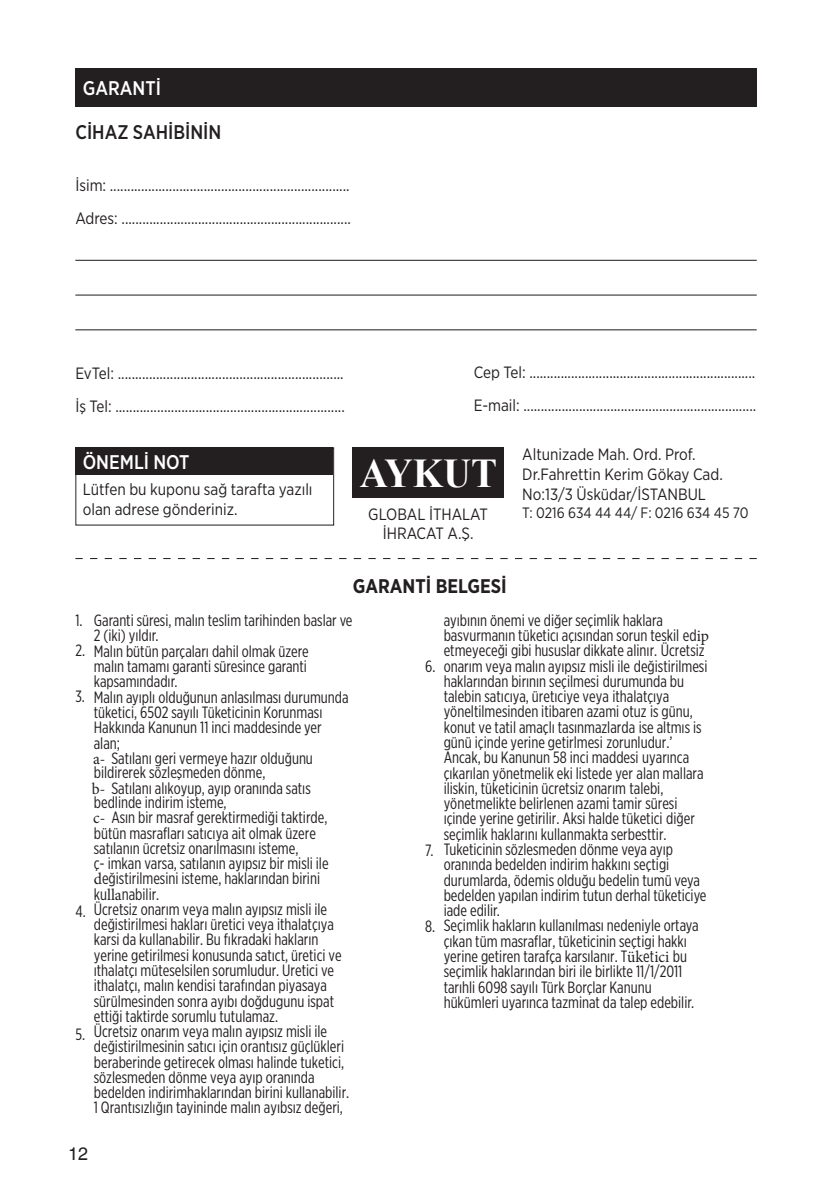
<style>
.page{position:relative;width:840px;height:1191px;background:#fff}
.page>*{position:absolute;margin:0;border:0;box-sizing:border-box;transform-origin:0 0}
.t1{font:700 40.8px "Times New Roman";color:#fff;scale:.95 1}
.t2{font:500 19.8px "Gotham Narrow";color:#fff;scale:.95 1}
.t3{font:500 19.8px "Gotham Narrow";color:#231f20;scale:.95 1}
.t4{font:700 19.8px "Gotham Narrow";color:#231f20;scale:.95 1}
.t5{font:18px "Helvetica World";color:#231f20}
.t6{font:16.4px/15.2px "Gotham X Narrow";color:#231f20;scale:.95 1}
.t7{font:16.4px/19.6px "Gotham Narrow";color:#231f20;scale:.95 1}
.t8{font:15px "Gotham Narrow";color:#231f20;scale:.95 1}
.s1{font-family:"Minion Pro"}
</style>
<div class="page">
<div style="left:75px;top:68px;width:681px;height:39px;background:#231f20"></div>
<div style="left:75px;top:447px;width:258px;height:27px;background:#231f20"></div>
<div style="left:75px;top:447px;width:259px;height:78px;border:1px solid #231f20"></div>
<div style="left:352px;top:447px;width:151px;height:50px;background:#231f20"></div>
<hr style="left:75px;top:260px;width:681px;height:1px;background:#231f20">
<hr style="left:75px;top:295px;width:681px;height:1px;background:#231f20">
<hr style="left:75px;top:329px;width:681px;height:1px;background:#231f20">
<svg style="left:75px;top:558px;width:681px;height:1px"></svg>
<p class="t2" style="left:83px;top:76px;width:84px">GARANTİ</p>
<p class="t3" style="left:75px;top:119px;width:155px">CİHAZ SAHİBİNİN</p>
<p class="t7" style="left:75px;top:169px;width:291px;line-height:32.6px">İsim: .....................................................................<br>Adres: ..................................................................</p>
<p class="t7" style="left:75px;top:356px;width:285px;line-height:32.6px">EvTel: .................................................................<br>İş Tel: ..................................................................</p>
<p class="t7" style="left:473px;top:356px;width:299px;line-height:32.6px">Cep Tel: .................................................................<br>E-mail: ...................................................................</p>
<p class="t2" style="left:83px;top:449px;width:114px">ÖNEMLİ NOT</p>
<p class="t7" style="left:83px;top:479px;width:243px">Lütfen bu kuponu sağ tarafta yazılı olan adrese gönderiniz.</p>
<p class="t1" style="left:360px;top:445px;width:146px">AYKUT</p>
<p class="t7" style="left:368px;top:504px;width:127px;text-align:center">GLOBAL İTHALAT<br>İHRACAT A.Ş.</p>
<p class="t4" style="left:352px;top:574px;width:163px">GARANTİ BELGESİ</p>
<p class="t7" style="left:522px;top:444px;width:212px">Altunizade Mah. Ord. Prof.<br>Dr.Fahrettin Kerim Gökay Cad.<br>No:13/3 Üsküdar/İSTANBUL</p>
<p class="t8" style="left:522px;top:503px;width:240px">T: 0216 634 44 44/ F: 0216 634 45 70</p>
<p class="t6" style="left:75px;top:604px;width:12px;line-height:30.6px">1.<br>2.</p>
<p class="t6" style="left:75px;top:688px;width:12px">3.</p>
<p class="t6" style="left:92px;top:612px;width:276px">Garanti süresi, malın teslim tarihinden baslar ve 2 (iki) yıldır.<br>Malın bütün parçaları dahil olmak üzere<br>malın tamamı garanti süresince garanti kapsamındadır.<br>Malın ayıplı olduğunun anlasılması durumunda tüketici, 6502 sayılı Tüketicinin Korunması Hakkında Kanunun 11 inci maddesinde yer<br>alan;<br><span class="s1">a-</span> Satılanı geri vermeye hazır olduğunu bildirerek sözleşmeden dönme,<br><span class="s1">b-</span> Satılanı alıkoyup, ayıp oranında satıs bedlinde indirim isteme,<br><span class="s1">c-</span> Asın bir masraf gerektirmediği taktirde, bütün masrafları satıcıya ait olmak üzere satılanın ücretsiz onarılmasını isteme,<br>ç- imkan varsa, satılanın ayıpsız bir misli ile <span class="s1">d</span>eğistirilmesini isteme, haklarından birini ku<span class="s1">lla</span>nabilir.<br>Ücretsiz onarım veya malın ayıpsız misli ile değistirilmesi hakları üretici veya ithalatçıya karsi da kullan<span class="s1">a</span>bilir. Bu fıkradaki hakların yerine getirilmesi konusunda satıct, üretici ve ıthalatçı müteselsilen sorumludur. Uretici ve ithalatçı, malın kendisi tarafından piyasaya sürülmesinden sonra ayıbı doğdugunu ispat ettiği taktirde sorumlu tutulamaz.<br>Ücretsiz onarım veya malın ayıpsız misli ile değistirilmesinin satıcı için orantısız güçlükleri beraberinde getirecek olması halinde tuketici, sözlesmeden dönme veya ayıp oranında bedelden indirimhaklarından birini kullanabilir.<br>1 Qrantısızlığın tayininde malın ayıbsız değeri,</p>
<p class="t6" style="left:75px;top:903px;width:12px">4.</p>
<p class="t6" style="left:75px;top:1026px;width:12px">5.</p>
<p class="t5" style="left:68px;top:1143px;width:22px">12</p>
<p class="t6" style="left:425px;top:658px;width:12px">6.</p>
<p class="t6" style="left:425px;top:842px;width:10px">7.</p>
<p class="t6" style="left:425px;top:918px;width:12px">8.</p>
<p class="t6" style="left:443px;top:612px;width:281px">ayıbının önemi ve diğer seçimlik haklara basvurmanın tüketicı açısından sorun teskil ed<span class="s1">ip </span>etmeyeceği gibi hususlar dikkate alinır. Ücretsiz onarım veya malın ayıpsız misli ile değistirilmesi haklarından birının seçilmesi durumunda bu talebin satıcıya, üretıciye veya ithalatçıya yöneltilmesinden itibaren azami otuz is günu, konut ve tatil amaçlı tasınmazlarda ise altmıs is günü içinde yerine getirlmesi zorunludur.’ Ancak, bu Kanunun 58 inci maddesi uyarınca çıkarılan yönetmelik eki listede yer alan mallara iliskin, tüketicinin ücretsiz onarım talebi, yönetmelikte belirlenen azami tamir süresi ıçinde yerine getirilir. Aksi halde tüketici diğer seçimlik haklarını kullanmakta serbesttir.<br>Tuketicinin sözlesmeden dönme veya ayıp oranında bedelden indirim hakkını seçtigi durumlarda, ödemis olduğu bedelin tumü veya bedelden yapılan indirim tutun derhal tüketiciye iade edilir.<br>Seçimlik hakların kullanılması nedeniyle ortaya çıkan tüm masraflar, tüketicinin seçtigi hakkı yerine getiren tarafça karsılanır. T<span class="s1">ük</span>et<span class="s1">ici</span> bu seçimlik haklarından biri ile birlikte 11/1/2011 tarıhli 6098 sayılı Türk Borçlar Kanunu hükümleri uyarınca tazminat da talep edebilir.</p>
</div>
